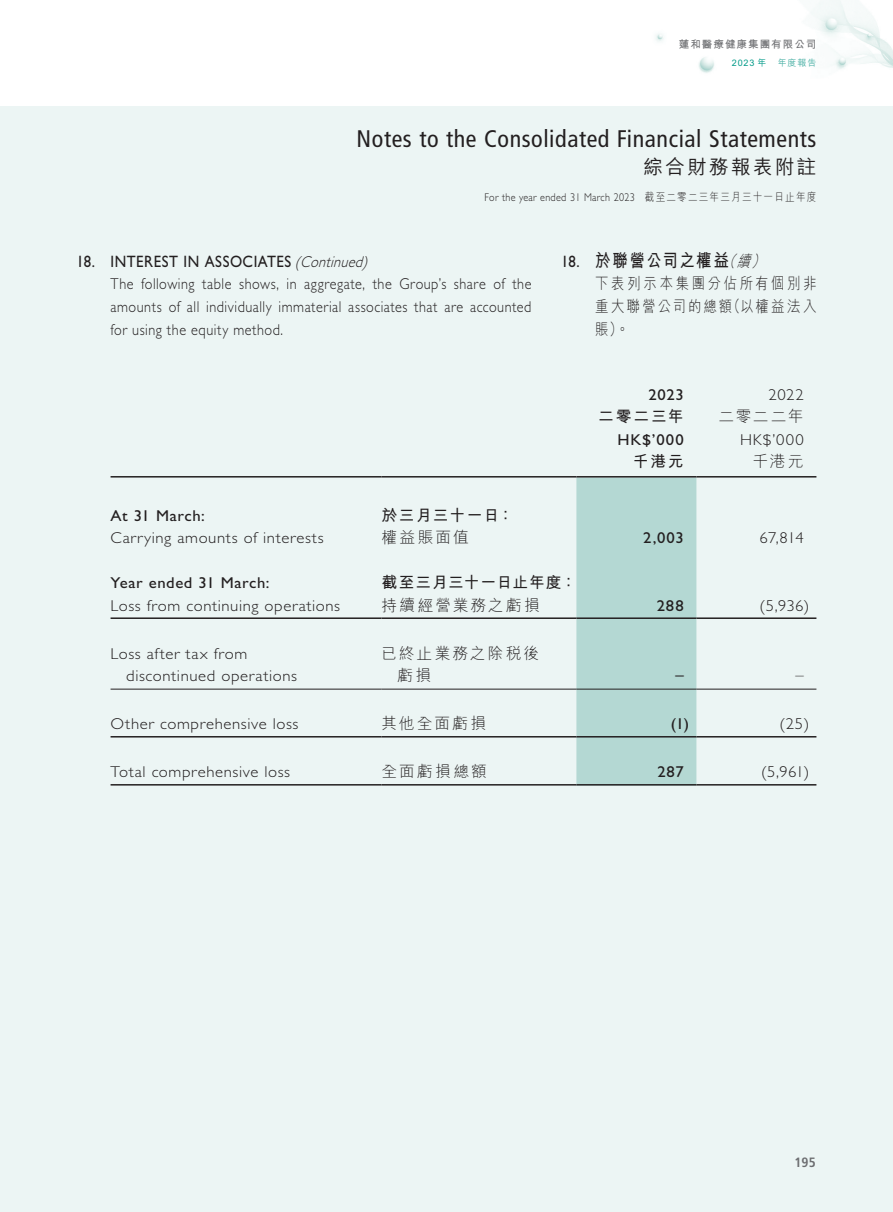
<style>
.page{position:relative;width:893px;height:1212px;background:#fff}
.page>*{position:absolute;margin:0;border:0;box-sizing:border-box;transform-origin:0 0}
.t1{font:condensed 24px "Frutiger LT Std";letter-spacing:.025em;color:#231f20}
.t2{font:500 19.5px "M Hei HK";letter-spacing:.125em;color:#231f20}
.t3{font:700 18px "M Hei HK";letter-spacing:.105em;color:#231f20;scale:.85 1}
.t4{font:16.5px "Gill Sans Std";letter-spacing:.035em;color:#231f20;scale:.9 1}
.t5{font:300 15.75px/22.5px "Gill Sans Std";letter-spacing:.035em;color:#231f20;scale:1.06 1}
.t6{font:300 15.75px/22.5px "Gill Sans Std";letter-spacing:.035em;color:#231f20;text-align:justify;scale:.9 1}
.t7{font:15.75px "Gill Sans Std";letter-spacing:.035em;color:#231f20;scale:1.06 1}
.t8{font:300 15.75px "M Hei HK";letter-spacing:.155em;color:#231f20}
.t9{font:300 15.75px/22.5px "M Hei HK";letter-spacing:.155em;color:#231f20;text-align:justify;scale:.85 1}
.t10{font:700 15.75px "M Hei HK";letter-spacing:.065em;color:#231f20}
.t11{font:300 15.75px/22.5px "M Hei HK";letter-spacing:.13em;color:#231f20}
.t12{font:700 condensed 13.5px "Frutiger LT Std";color:#6c6d70}
.t13{font:300 11.25px "Gill Sans Std";letter-spacing:.03em;color:#231f20;scale:.9 1}
.t14{font:700 10.5px "M Hei HK";letter-spacing:.1em;color:#6c6d70}
.t15{font:500 9px "M Hei HK";letter-spacing:.1em;color:#009a88}
.s1{color:#4cb1a6}
.s2{font-family:"M Hei HK"}
.s3{font-weight:300;font-style:italic;font-size:15.75px}
.s4{font-family:"Gill Sans Std";font-weight:400;font-size:16.5px}
</style>
<div class="page">
<div style="left:0;top:107px;width:893px;height:1105px;background:#ecf5f4"></div>
<div style="left:576px;top:477px;width:120px;height:307px;background:#b4d8d3"></div>
<hr style="left:111px;top:476px;width:270px;height:1px;background:#231f20">
<hr style="left:381px;top:476px;width:195px;height:1px;background:#231f20">
<hr style="left:576px;top:476px;width:120px;height:1px;background:#231f20">
<hr style="left:696px;top:476px;width:120px;height:1px;background:#231f20">
<hr style="left:111px;top:617px;width:270px;height:2px;background:#231f20">
<hr style="left:381px;top:617px;width:195px;height:2px;background:#231f20">
<hr style="left:576px;top:617px;width:120px;height:2px;background:#231f20">
<hr style="left:696px;top:617px;width:120px;height:2px;background:#231f20">
<hr style="left:111px;top:689px;width:270px;height:1px;background:#231f20">
<hr style="left:381px;top:689px;width:195px;height:1px;background:#231f20">
<hr style="left:576px;top:689px;width:120px;height:1px;background:#231f20">
<hr style="left:696px;top:689px;width:120px;height:1px;background:#231f20">
<hr style="left:111px;top:736px;width:270px;height:1px;background:#231f20">
<hr style="left:381px;top:736px;width:195px;height:1px;background:#231f20">
<hr style="left:576px;top:736px;width:120px;height:1px;background:#231f20">
<hr style="left:696px;top:736px;width:120px;height:1px;background:#231f20">
<hr style="left:111px;top:784px;width:270px;height:1px;background:#231f20">
<hr style="left:381px;top:784px;width:195px;height:1px;background:#231f20">
<hr style="left:576px;top:784px;width:120px;height:1px;background:#231f20">
<hr style="left:696px;top:784px;width:120px;height:1px;background:#231f20">
<p class="t14" style="left:679px;top:36px;width:139px">蓮和醫療健康集團有限公司</p>
<p class="t15" style="left:732px;top:56px;width:86px">2023 年 <span class="s1">年度報告</span></p>
<h1 class="t1" style="left:357px;top:125px;width:461px">Notes to the Consolidated Financial Statements</h1>
<p class="t2" style="left:643px;top:152px;width:174px">綜合財務報表附註</p>
<p class="t13" style="left:485px;top:191px;width:370px">For the year ended 31 March 2023 <span class="s2">截至二零二三年三月三十一日止年度</span></p>
<p class="t4" style="left:77px;top:252px;width:330px">18. INTEREST IN ASSOCIATES <span class="s3">(Continued)</span></p>
<p class="t6" style="left:111px;top:273px;width:469px">The following table shows, in aggregate, the Group’s share of the amounts of all individually immaterial associates that are accounted for using the equity method.</p>
<p class="t3" style="left:561px;top:247px;width:246px"><span class="s4">18.</span> 於聯營公司之權益<span class="s3">（續）</span></p>
<p class="t9" style="left:595px;top:272px;width:262px">下表列示本集團分佔所有個別非重大聯營公司的總額（以權益法入賬）。</p>
<p class="t7" style="left:648px;top:385px;width:35px">2023</p>
<p class="t5" style="left:769px;top:383px;width:35px">2022</p>
<p class="t10" style="left:598px;top:405px;width:87px">二零二三年</p>
<p class="t8" style="left:718px;top:408px;width:87px">二零二二年</p>
<p class="t7" style="left:618px;top:430px;width:64px">HK$’000</p>
<p class="t5" style="left:740px;top:428px;width:61px">HK$’000</p>
<p class="t10" style="left:633px;top:450px;width:52px">千港元</p>
<p class="t8" style="left:752px;top:453px;width:53px">千港元</p>
<p class="t7" style="left:111px;top:506px;width:90px">At 31 March:</p>
<p class="t10" style="left:381px;top:503px;width:134px">於三月三十一日：</p>
<p class="t5" style="left:111px;top:527px;width:203px">Carrying amounts of interests</p>
<p class="t8" style="left:381px;top:529px;width:89px">權益賬面值</p>
<p class="t7" style="left:643px;top:529px;width:40px">2,003</p>
<p class="t5" style="left:759px;top:527px;width:43px">67,814</p>
<p class="t7" style="left:111px;top:574px;width:151px">Year ended 31 March:</p>
<p class="t10" style="left:381px;top:571px;width:197px">截至三月三十一日止年度：</p>
<p class="t5" style="left:111px;top:594px;width:218px">Loss from continuing operations</p>
<p class="t8" style="left:381px;top:597px;width:160px">持續經營業務之虧損</p>
<p class="t7" style="left:657px;top:596px;width:27px">288</p>
<p class="t5" style="left:760px;top:594px;width:48px">(5,936)</p>
<p class="t5" style="left:126px;top:642px;width:163px;text-indent:-16px">Loss after tax from discontinued operations</p>
<p class="t11" style="left:397px;top:641px;width:143px;text-indent:-16px">已終止業務之除稅後虧損</p>
<p class="t7" style="left:675px;top:665px;width:9px">–</p>
<p class="t5" style="left:795px;top:663px;width:9px">–</p>
<p class="t5" style="left:111px;top:713px;width:179px">Other comprehensive loss</p>
<p class="t8" style="left:381px;top:715px;width:106px">其他全面虧損</p>
<p class="t7" style="left:671px;top:715px;width:19px">(1)</p>
<p class="t5" style="left:780px;top:713px;width:29px">(25)</p>
<p class="t5" style="left:111px;top:761px;width:171px">Total comprehensive loss</p>
<p class="t8" style="left:381px;top:763px;width:107px">全面虧損總額</p>
<p class="t7" style="left:657px;top:763px;width:26px">287</p>
<p class="t5" style="left:761px;top:761px;width:47px">(5,961)</p>
<p class="t12" style="left:794px;top:1154px;width:23px">195</p>
</div>
